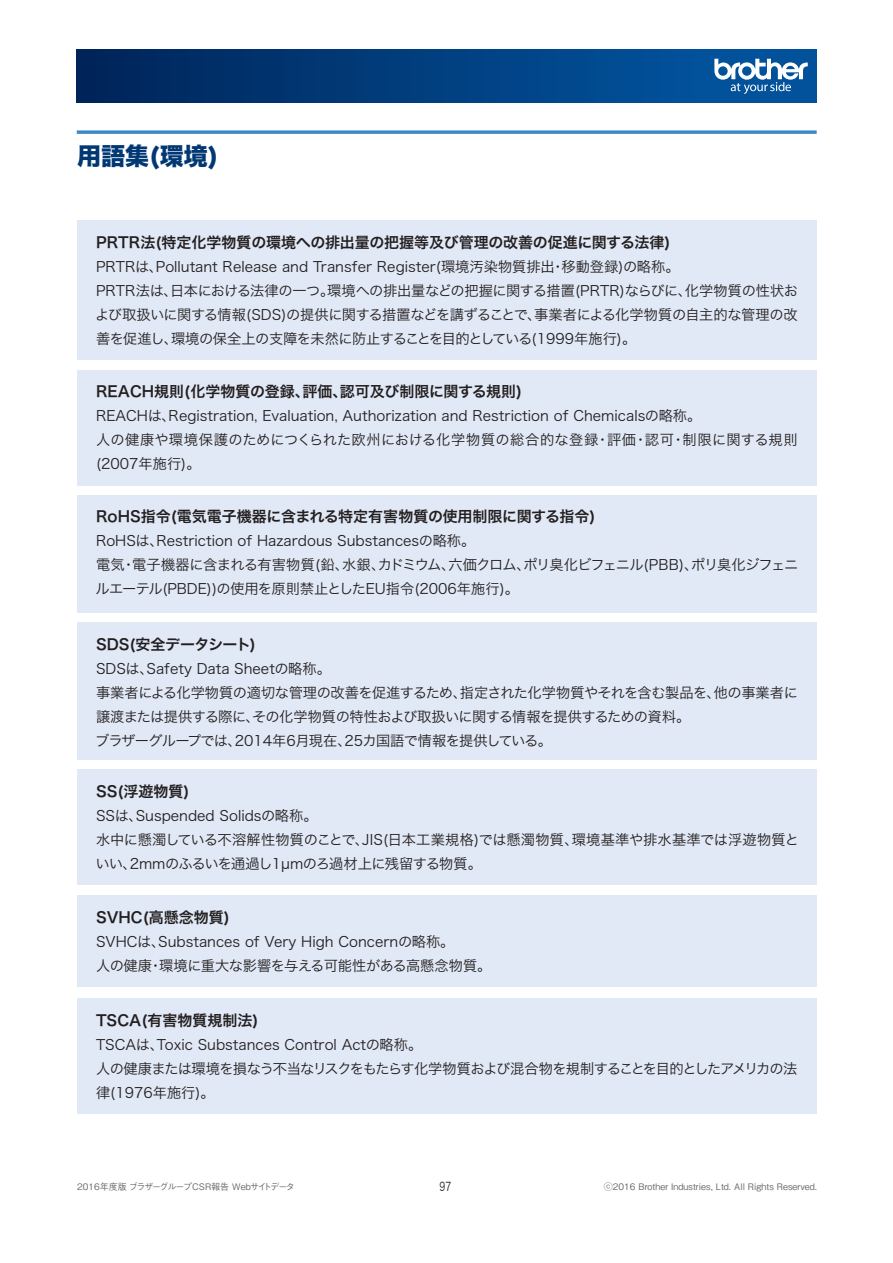
<style>
.page{position:relative;width:893px;height:1263px;background:#fff}
.page>*{position:absolute;margin:0;border:0;box-sizing:border-box;transform-origin:0 0}
.t1{font:24px "Hira Kaku Std W8";color:#013874}
.t2{font:15px "Hira Kaku Pro W6";color:#231f20}
.t3{font:15px "Hira Kaku Pro W6";letter-spacing:-.025em;color:#231f20}
.t4{font:14.25px/24px "Hira Kaku Pro W3";color:#231f20}
.t5{font:14.25px/24px "Hira Kaku Pro W3";letter-spacing:-.03em;color:#231f20}
.t6{font:14.25px/24px "Hira Kaku Pro W3";letter-spacing:-.02em;color:#231f20}
.t7{font:12px "Hira Kaku Pro W3";color:#231f20;scale:.75 1}
.t8{font:500 9px "Gothic BBB Pro";color:#6c6d70}
.t9{font:500 9px "Gothic BBB Pro";letter-spacing:-.03em;color:#6c6d70}
</style>
<div class="page">
<div style="left:77px;top:221px;width:739px;height:139px;background:#e1e9f6"></div>
<div style="left:76px;top:50px;width:741px;height:52px;background:linear-gradient(to right,#00265a,#0258a4)"></div>
<svg style="left:714px;top:59px;width:94px;height:35px"></svg>
<svg style="left:77px;top:130px;width:740px;height:4px;background:#5799cf"></svg>
<div style="left:77px;top:370px;width:739px;height:115px;background:#e1e9f6"></div>
<div style="left:77px;top:495px;width:739px;height:117px;background:#e1e9f6"></div>
<div style="left:77px;top:622px;width:739px;height:138px;background:#e1e9f6"></div>
<div style="left:77px;top:770px;width:739px;height:115px;background:#e1e9f6"></div>
<div style="left:77px;top:998px;width:739px;height:116px;background:#e1e9f6"></div>
<div style="left:77px;top:895px;width:739px;height:92px;background:#e1e9f6"></div>
<p class="t1" style="left:77px;top:142px;width:143px">用語集(環境)</p>
<p class="t2" style="left:96px;top:228px;width:576px">PRTR法(特定化学物質の環境への排出量の把握等及び管理の改善の促進に関する法律)</p>
<p class="t6" style="left:95px;top:253px;width:705px">PRTRは、Pollutant Release and Transfer Register(環境汚染物質排出・移動登録)の略称。<br>PRTR法は、日本における法律の一つ。環境への排出量などの把握に関する措置(PRTR)ならびに、化学物質の性状および取扱いに関する情報(SDS)の提供に関する措置などを講ずることで、事業者による化学物質の自主的な管理の改善を促進し、環境の保全上の支障を未然に防止することを目的としている(1999年施行)。</p>
<p class="t2" style="left:96px;top:378px;width:428px">REACH規則(化学物質の登録、評価、認可及び制限に関する規則)</p>
<p class="t4" style="left:96px;top:403px;width:703px">REACHは、Registration, Evaluation, Authorization and Restriction of Chemicalsの略称。<br>人の健康や環境保護のためにつくられた欧州における化学物質の総合的な登録・評価・認可・制限に関する規則(2007年施行)。</p>
<p class="t2" style="left:96px;top:503px;width:501px">RoHS指令(電気電子機器に含まれる特定有害物質の使用制限に関する指令)</p>
<p class="t4" style="left:96px;top:528px;width:704px">RoHSは、Restriction of Hazardous Substancesの略称。<br>電気・電子機器に含まれる有害物質(鉛、水銀、カドミウム、六価クロム、ポリ臭化ビフェニル(PBB)、ポリ臭化ジフェニルエーテル(PBDE))の使用を原則禁止としたEU指令(2006年施行)。</p>
<p class="t3" style="left:96px;top:630px;width:162px">SDS(安全データシート)</p>
<p class="t5" style="left:95px;top:655px;width:704px">SDSは、Safety Data Sheetの略称。<br>事業者による化学物質の適切な管理の改善を促進するため、指定された化学物質やそれを含む製品を、他の事業者に譲渡または提供する際に、その化学物質の特性および取扱いに関する情報を提供するための資料。<br>ブラザーグループでは、2014年6月現在、25カ国語で情報を提供している。</p>
<p class="t2" style="left:96px;top:777px;width:95px">SS(浮遊物質)</p>
<p class="t4" style="left:95px;top:802px;width:705px">SSは、Suspended Solidsの略称。<br>水中に懸濁している不溶解性物質のことで、JIS(日本工業規格)では懸濁物質、環境基準や排水基準では浮遊物質といい、2mmのふるいを通過し1µmのろ過材上に残留する物質。</p>
<p class="t2" style="left:96px;top:903px;width:135px">SVHC(高懸念物質)</p>
<p class="t4" style="left:96px;top:928px;width:397px">SVHCは、Substances of Very High Concernの略称。<br>人の健康・環境に重大な影響を与える可能性がある高懸念物質。</p>
<p class="t2" style="left:96px;top:1006px;width:164px">TSCA(有害物質規制法)</p>
<p class="t5" style="left:96px;top:1031px;width:703px">TSCAは、Toxic Substances Control Actの略称。<br>人の健康または環境を損なう不当なリスクをもたらす化学物質および混合物を規制することを目的としたアメリカの法律(1976年施行)。</p>
<p class="t7" style="left:440px;top:1175px;width:17px">97</p>
<p class="t9" style="left:77px;top:1180px;width:219px">2016年度版 ブラザーグループCSR報告 Webサイトデータ</p>
<p class="t8" style="left:604px;top:1180px;width:215px">ⓒ2016 Brother Industries, Ltd. All Rights Reserved.</p>
</div>
